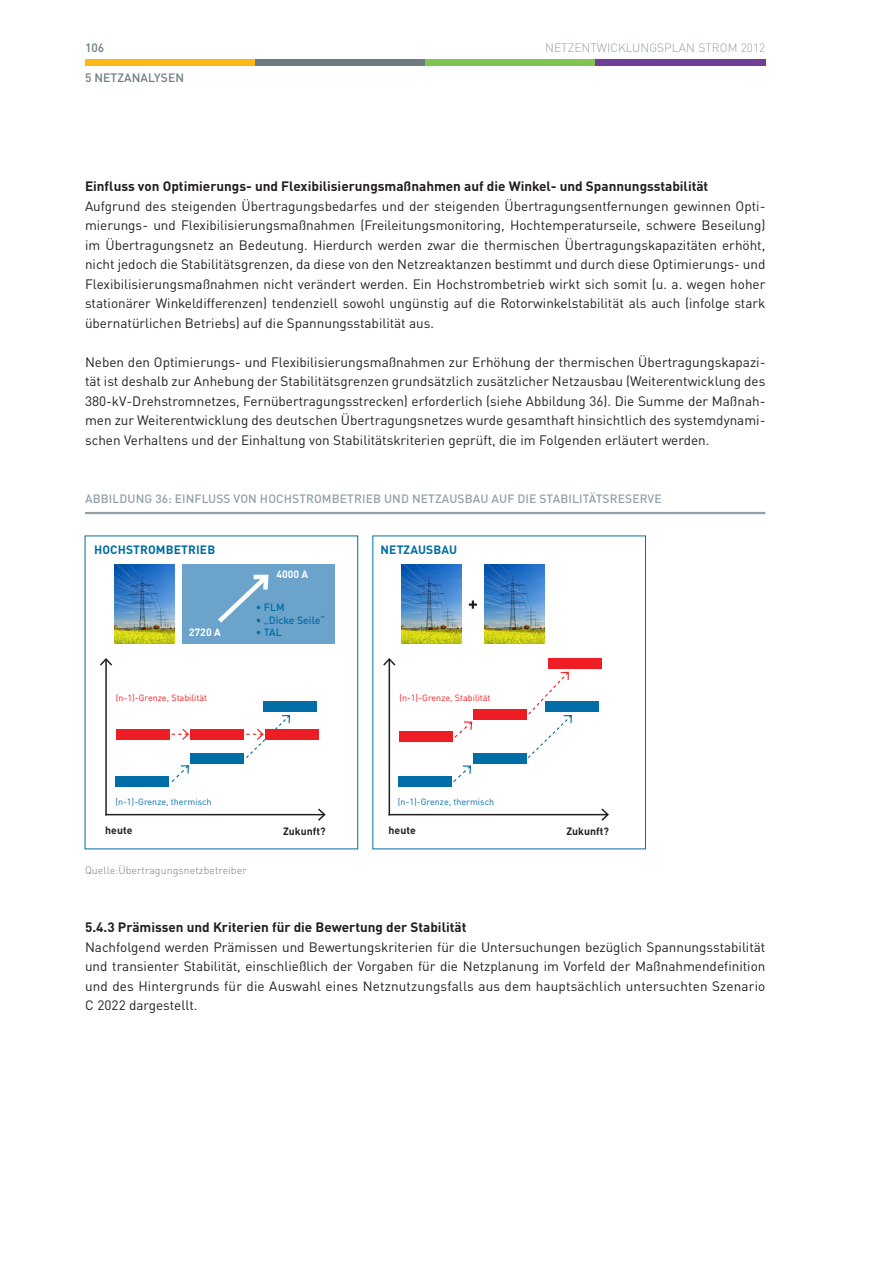
<style>
.page{position:relative;width:893px;height:1263px;background:#fff}
.page>*{position:absolute;margin:0;border:0;box-sizing:border-box;transform-origin:0 0}
.Fliesstest_9_auf_13{font:13.5px/19.5px "DINOT";color:#231f20;text-align:justify}
.Fliesstest_9_auf_13-2{font:700 13.5px "DINOT";color:#231f20}
.Headline_04{font:700 13.5px "DINOT";color:#231f20}
.Titel_Bild_Grafik{font:500 12px "DINOT";letter-spacing:.01em;color:#92a0a8}
.t1{font:300 12px "DINOT";color:#92a0a8}
.t2{font:700 12px "DINOT";letter-spacing:.01em;color:#006da6}
.t3{font:500 12px "DINOT";letter-spacing:.01em;color:#6e7b83}
.Fliesstest_9_auf_13-3{font:300 10.5px "DINOT";letter-spacing:.01em;color:#6e7b83}
.t4{font:700 10.5px "DINOT";color:#231f20}
.t5{font:500 10.5px "DINOT";color:#006da6}
.t6{font:700 10.5px "DINOT";color:#fff}
.t7{font:9px "DINOT";color:#ee1d23}
.t8{font:9px "DINOT";color:#006da6}
.s1{font-weight:400}
</style>
<div class="page">
<div style="left:85px;top:59px;width:170px;height:6px;background:#fcb814"></div>
<div style="left:255px;top:59px;width:170px;height:6px;background:#6e7b83"></div>
<div style="left:425px;top:59px;width:170px;height:6px;background:#82c450"></div>
<div style="left:595px;top:59px;width:170px;height:6px;background:#6f3e98"></div>
<hr style="left:85px;top:512px;width:680px;height:2px;background:#92a0a8">
<img style="left:114px;top:565px;width:60px;height:79px">
<div style="left:182px;top:565px;width:152px;height:79px;background:#6ba3cb"></div>
<svg style="left:218px;top:574px;width:51px;height:49px"></svg>
<hr style="left:105px;top:659px;width:2px;height:156px;background:#231f20">
<svg style="left:100px;top:658px;width:12px;height:9px"></svg>
<hr style="left:105px;top:814px;width:220px;height:1px;background:#231f20">
<svg style="left:316px;top:808px;width:10px;height:13px"></svg>
<div style="left:116px;top:729px;width:53px;height:11px;background:#ee1d23"></div>
<div style="left:190px;top:729px;width:54px;height:11px;background:#ee1d23"></div>
<div style="left:266px;top:729px;width:53px;height:11px;background:#ee1d23"></div>
<svg style="left:172px;top:728px;width:17px;height:12px"></svg>
<svg style="left:246px;top:715px;width:45px;height:43px"></svg>
<div style="left:545px;top:702px;width:54px;height:10px;background:#006da6"></div>
<div style="left:190px;top:753px;width:54px;height:10px;background:#006da6"></div>
<div style="left:115px;top:776px;width:54px;height:11px;background:#006da6"></div>
<img style="left:401px;top:565px;width:60px;height:79px">
<img style="left:485px;top:565px;width:60px;height:79px">
<svg style="left:469px;top:600px;width:8px;height:9px"></svg>
<div style="left:399px;top:731px;width:54px;height:11px;background:#ee1d23"></div>
<div style="left:474px;top:709px;width:53px;height:11px;background:#ee1d23"></div>
<div style="left:548px;top:658px;width:53px;height:11px;background:#ee1d23"></div>
<svg style="left:454px;top:721px;width:19px;height:17px"></svg>
<svg style="left:528px;top:671px;width:45px;height:87px"></svg>
<svg style="left:453px;top:765px;width:19px;height:17px"></svg>
<div style="left:473px;top:753px;width:53px;height:10px;background:#006da6"></div>
<div style="left:398px;top:776px;width:53px;height:11px;background:#006da6"></div>
<hr style="left:389px;top:814px;width:219px;height:1px;background:#231f20">
<svg style="left:600px;top:808px;width:9px;height:13px"></svg>
<hr style="left:389px;top:659px;width:1px;height:156px;background:#231f20">
<svg style="left:383px;top:658px;width:13px;height:9px"></svg>
<svg style="left:171px;top:765px;width:18px;height:17px"></svg>
<div style="left:263px;top:702px;width:54px;height:10px;background:#006da6"></div>
<p class="t3" style="left:85px;top:40px;width:21px">106</p>
<p class="t1" style="left:545px;top:40px;width:222px">NETZENTWICKLUNGSPLAN STROM 2012</p>
<p class="t3" style="left:85px;top:70px;width:101px">5 NETZANALYSEN</p>
<p class="Fliesstest_9_auf_13-2" style="left:85px;top:178px;width:625px">Einfluss von Optimierungs- und Flexibilisierungsmaßnahmen auf die Winkel- und Spannungsstabilität</p>
<p class="Fliesstest_9_auf_13" style="left:85px;top:196px;width:682px">Aufgrund des steigenden Übertragungsbedarfes und der steigenden Übertragungsentfernungen gewinnen Opti&shy;mierungs- und Flexibilisierungsmaßnahmen (Freileitungsmonitoring, Hochtemperaturseile, schwere Beseilung) im Übertragungsnetz an Bedeutung. Hierdurch werden zwar die thermischen Übertragungskapazitäten erhöht, nicht jedoch die Stabilitätsgrenzen, da diese von den Netzreaktanzen bestimmt und durch diese Optimierungs- und Flexibilisierungsmaßnahmen nicht verändert werden. Ein Hochstrombetrieb wirkt sich somit (u. a. wegen hoher stationärer Winkeldifferenzen) tendenziell sowohl ungünstig auf die Rotorwinkelstabilität als auch (infolge stark übernatürlichen Betriebs) auf die Spannungsstabilität aus.</p>
<p class="Fliesstest_9_auf_13" style="left:85px;top:352px;width:682px">Neben den Optimierungs- und Flexibilisierungsmaßnahmen zur Erhöhung der thermischen Übertragungskapazi&shy;tät ist deshalb zur Anhebung der Stabilitätsgrenzen grundsätzlich zusätzlicher Netzausbau (Weiterentwicklung des 380-kV-Drehstromnetzes, Fernübertragungsstrecken) erforderlich (siehe Abbildung 36). Die Summe der Maßnah&shy;men zur Weiterentwicklung des deutschen Übertragungsnetzes wurde gesamthaft hinsichtlich des systemdynami&shy;schen Verhaltens und der Einhaltung von Stabilitätskriterien geprüft, die im Folgenden erläutert werden.</p>
<p class="Titel_Bild_Grafik" style="left:85px;top:491px;width:578px">ABBILDUNG 36: EINFLUSS VON HOCHSTROMBETRIEB UND NETZAUSBAU AUF DIE STABILITÄTSRESERVE</p>
<p class="t2" style="left:94px;top:541px;width:123px">HOCHSTROMBETRIEB</p>
<p class="t6" style="left:189px;top:625px;width:33px">2720 A</p>
<p class="t7" style="left:116px;top:692px;width:93px">(n-1)-Grenze, Stabilität</p>
<p class="t6" style="left:276px;top:568px;width:33px">4000 A</p>
<p class="t5" style="left:256px;top:600px;width:30px"><span class="s1">•</span> FLM</p>
<p class="t5" style="left:256px;top:613px;width:71px"><span class="s1">•</span> „Dicke Seile“</p>
<p class="t5" style="left:256px;top:626px;width:27px"><span class="s1">•</span> TAL</p>
<p class="t8" style="left:115px;top:796px;width:98px">(n-1)-Grenze, thermisch</p>
<p class="t4" style="left:105px;top:824px;width:29px">heute</p>
<p class="t4" style="left:283px;top:825px;width:44px">Zukunft?</p>
<p class="Fliesstest_9_auf_13-3" style="left:85px;top:864px;width:163px">Quelle:Übertragungsnetzbetreiber</p>
<p class="t2" style="left:381px;top:541px;width:78px">NETZAUSBAU</p>
<p class="t7" style="left:399px;top:692px;width:93px">(n-1)-Grenze, Stabilität</p>
<p class="t8" style="left:398px;top:796px;width:98px">(n-1)-Grenze, thermisch</p>
<p class="t4" style="left:389px;top:824px;width:29px">heute</p>
<p class="t4" style="left:566px;top:825px;width:44px">Zukunft?</p>
<p class="Headline_04" style="left:85px;top:919px;width:383px">5.4.3 Prämissen und Kriterien für die Bewertung der Stabilität</p>
<p class="Fliesstest_9_auf_13" style="left:85px;top:937px;width:682px">Nachfolgend werden Prämissen und Bewertungskriterien für die Untersuchungen bezüglich Spannungsstabilität und transienter Stabilität, einschließlich der Vorgaben für die Netzplanung im Vorfeld der Maßnahmendefinition und des Hintergrunds für die Auswahl eines Netznutzungsfalls aus dem hauptsächlich untersuchten Szenario C 2022 dargestellt.</p>
</div>
